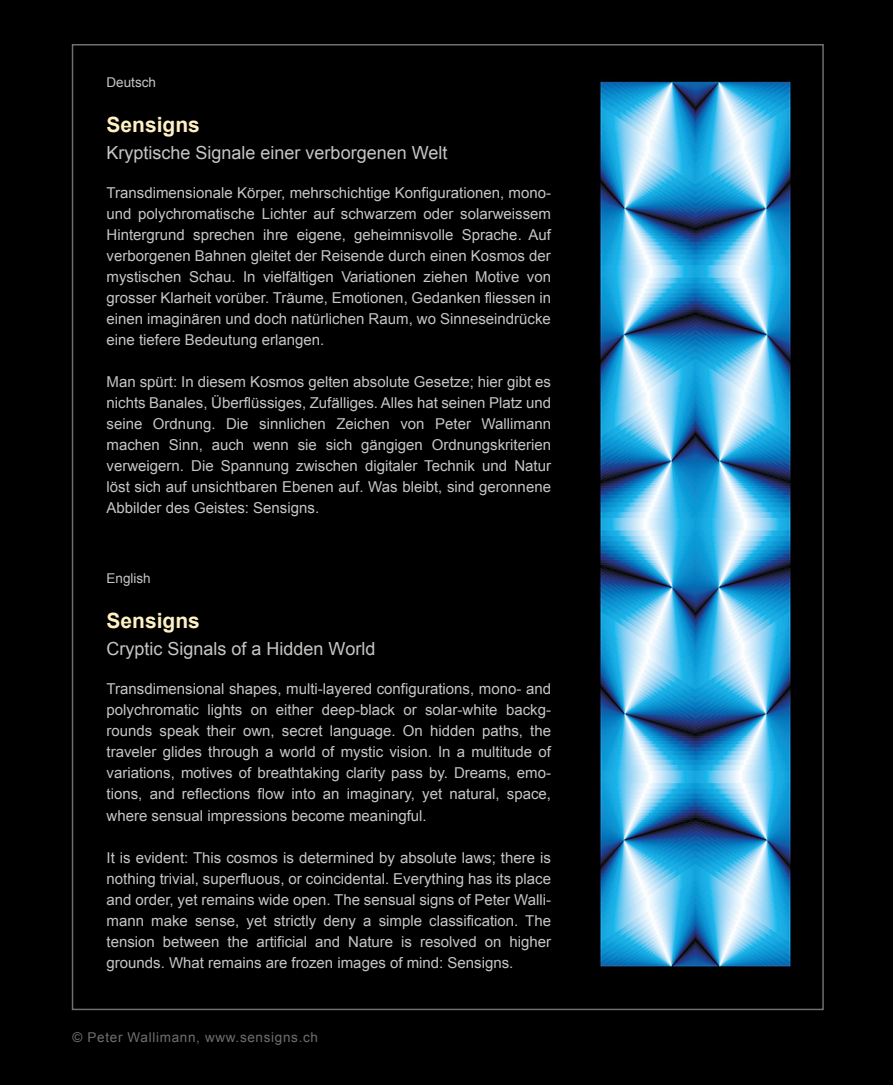
<style>
.page{position:relative;width:893px;height:1085px;background:#fff}
.page>*{position:absolute;margin:0;border:0;box-sizing:border-box;transform-origin:0 0}
.t1{font:700 21px "Arial";color:#fff1c3}
.t2{font:18px "Arial";color:#c6c6c5}
.t3{font:15px/21px "Arial";color:#c6c6c5;text-align:justify}
.t4{font:13.5px "Arial";letter-spacing:.05em;color:#6f6f6e}
.t5{font:13.5px "Arial";color:#c6c6c5}
</style>
<div class="page">
<div style="left:0;top:0;width:893px;height:1084px;background:#000"></div>
<img style="left:600px;top:81px;width:191px;height:886px">
<p class="t5" style="left:107px;top:73px;width:51px">Deutsch</p>
<h1 class="t1" style="left:107px;top:110px;width:95px">Sensigns</h1>
<p class="t2" style="left:107px;top:140px;width:342px">Kryptische Signale einer verborgenen Welt</p>
<p class="t3" style="left:107px;top:182px;width:446px">Transdimensionale Körper, mehrschichtige Konfigurationen, mono&shy;und polychromatische Lichter auf schwarzem oder solarweissem Hintergrund sprechen ihre eigene, geheimnisvolle Sprache. Auf verborgenen Bahnen gleitet der Reisende durch einen Kosmos der mystischen Schau. In vielfältigen Variationen ziehen Motive von grosser Klarheit vorüber. Träume, Emotionen, Gedanken fliessen in einen imaginären und doch natürlichen Raum, wo Sinneseindrücke eine tiefere Bedeutung erlangen.</p>
<p class="t3" style="left:107px;top:371px;width:446px">Man spürt: In diesem Kosmos gelten absolute Gesetze; hier gibt es nichts Banales, Überflüssiges, Zufälliges. Alles hat seinen Platz und seine Ordnung. Die sinnlichen Zeichen von Peter Wallimann machen Sinn, auch wenn sie sich gängigen Ordnungskriterien verweigern. Die Spannung zwischen digitaler Technik und Natur löst sich auf unsichtbaren Ebenen auf. Was bleibt, sind geronnene Abbilder des Geistes: Sensigns.</p>
<p class="t5" style="left:107px;top:569px;width:46px">English</p>
<h1 class="t1" style="left:107px;top:606px;width:95px">Sensigns</h1>
<p class="t2" style="left:107px;top:636px;width:270px">Cryptic Signals of a Hidden World</p>
<p class="t3" style="left:107px;top:678px;width:446px">Transdimensional shapes, multi-layered configurations, mono- and polychromatic lights on either deep-black or solar-white backg&shy;rounds speak their own, secret language. On hidden paths, the traveler glides through a world of mystic vision. In a multitude of variations, motives of breathtaking clarity pass by. Dreams, emo&shy;tions, and reflections flow into an imaginary, yet natural, space, where sensual impressions become meaningful.</p>
<p class="t3" style="left:107px;top:846px;width:446px">It is evident: This cosmos is determined by absolute laws; there is nothing trivial, superfluous, or coincidental. Everything has its place and order, yet remains wide open. The sensual signs of Peter Walli&shy;mann make sense, yet strictly deny a simple classification. The tension between the artificial and Nature is resolved on higher grounds. What remains are frozen images of mind: Sensigns.</p>
<p class="t4" style="left:73px;top:1028px;width:247px">© Peter Wallimann, www.sensigns.ch</p>
</div>
